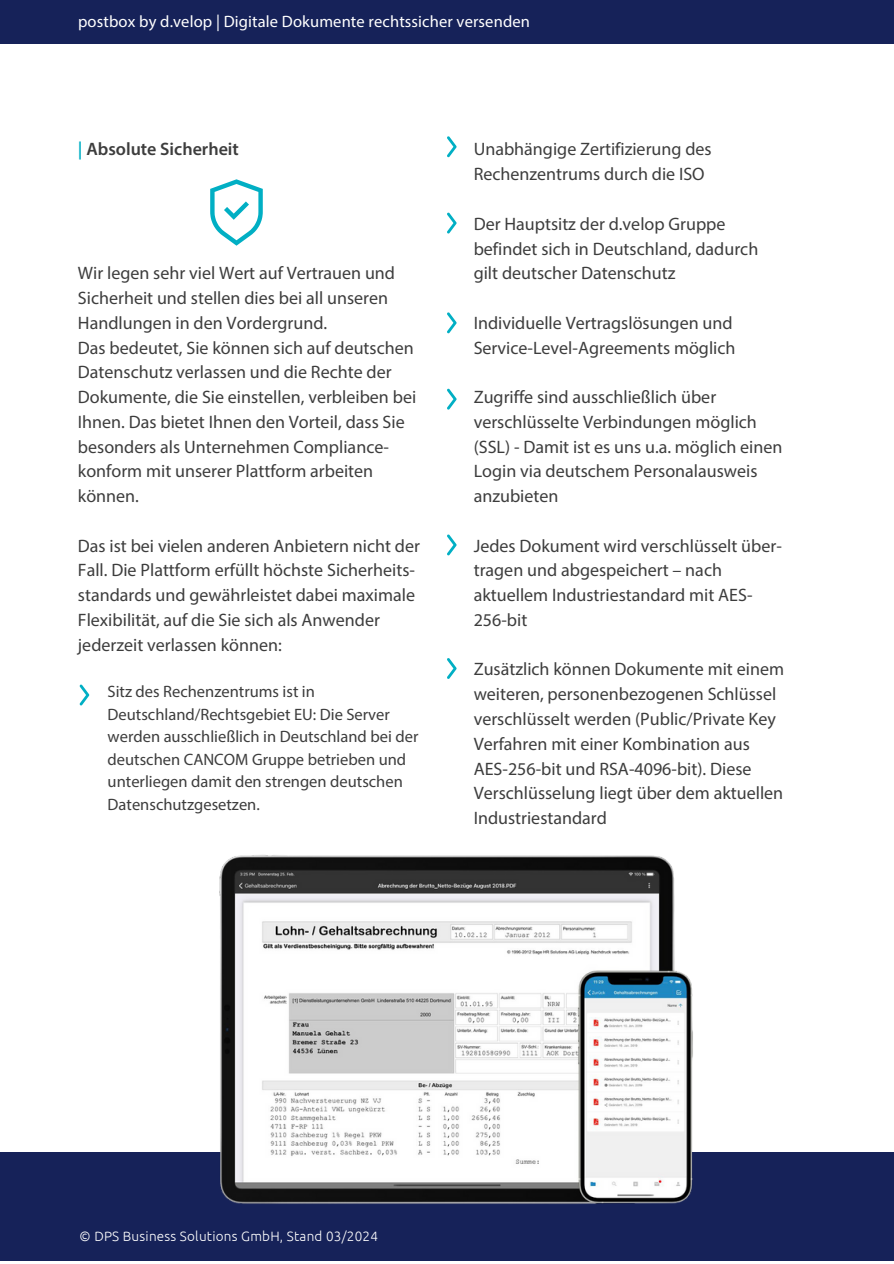
<style>
.page{position:relative;width:894px;height:1264px;background:#fff}
.page>*{position:absolute;margin:0;border:0;box-sizing:border-box;transform-origin:0 0}
.t1{font:18px/24.8px "Myriad Pro";color:#3d3d3d}
.t2{font:600 18px "Myriad Pro";color:#3d3d3d}
.t3{font:16.5px/22.5px "Myriad Pro";color:#3d3d3d}
.t4{font:16.5px "Myriad Pro";letter-spacing:.01em;color:#fff}
.t5{font:300 13.5px "Ubuntu";letter-spacing:.02em;color:#fff}
.s1{color:#01afc4}
</style>
<div class="page">
<div style="left:0;top:1151px;width:893px;height:109px;background:#162259"></div>
<div style="left:0;top:0;width:893px;height:43px;background:#162259"></div>
<svg style="left:210px;top:179px;width:53px;height:67px"></svg>
<svg style="left:79px;top:684px;width:10px;height:21px"></svg>
<svg style="left:447px;top:136px;width:9px;height:21px"></svg>
<svg style="left:447px;top:212px;width:9px;height:21px"></svg>
<svg style="left:447px;top:312px;width:9px;height:21px"></svg>
<svg style="left:447px;top:388px;width:9px;height:21px"></svg>
<svg style="left:447px;top:534px;width:9px;height:21px"></svg>
<svg style="left:447px;top:658px;width:9px;height:21px"></svg>
<img style="left:180px;top:855px;width:533px;height:349px">
<p class="t4" style="left:78px;top:15px;width:453px">postbox by d.velop | Digitale Dokumente rechtssicher versenden</p>
<h2 class="t2" style="left:78px;top:142px;width:162px"><span class="s1">|</span> Absolute Sicherheit</h2>
<h1 class="t1" style="left:78px;top:262px;width:340px">Wir legen sehr viel Wert auf Vertrauen und Sicherheit und stellen dies bei all unseren Handlungen in den Vordergrund.<br>Das bedeutet, Sie können sich auf deutschen Datenschutz verlassen und die Rechte der Dokumente, die Sie einstellen, verbleiben bei Ihnen. Das bietet Ihnen den Vorteil, dass Sie besonders als Unternehmen Compliance&shy;konform mit unserer Plattform arbeiten können.</h1>
<h2 class="t1" style="left:78px;top:535px;width:343px">Das ist bei vielen anderen Anbietern nicht der Fall. Die Plattform erfüllt höchste Sicherheits&shy;standards und gewährleistet dabei maximale Flexibilität, auf die Sie sich als Anwender jederzeit verlassen können:</h2>
<p class="t3" style="left:108px;top:682px;width:312px">Sitz des Rechenzentrums ist in Deutschland/Rechtsgebiet EU: Die Server werden ausschließlich in Deutschland bei der deutschen CANCOM Gruppe betrieben und unterliegen damit den strengen deutschen Datenschutzgesetzen.</p>
<p class="t1" style="left:473px;top:139px;width:239px">Unabhängige Zertifizierung des<br>Rechenzentrums durch die ISO</p>
<p class="t1" style="left:473px;top:213px;width:286px">Der Hauptsitz der d.velop Gruppe befindet sich in Deutschland, dadurch gilt deutscher Datenschutz</p>
<h2 class="t1" style="left:473px;top:312px;width:263px">Individuelle Vertragslösungen und<br>Service-Level-Agreements möglich</h2>
<p class="t1" style="left:473px;top:386px;width:310px">Zugriffe sind ausschließlich über verschlüsselte Verbindungen möglich (SSL) - Damit ist es uns u.a. möglich einen Login via deutschem Personalausweis anzubieten</p>
<p class="t1" style="left:473px;top:535px;width:309px">Jedes Dokument wird verschlüsselt über&shy;tragen und abgespeichert – nach aktuellem Industriestandard mit AES-<br>256-bit</p>
<p class="t1" style="left:473px;top:658px;width:312px">Zusätzlich können Dokumente mit einem weiteren, personenbezogenen Schlüssel verschlüsselt werden (Public/Private Key Verfahren mit einer Kombination aus AES-256-bit und RSA-4096-bit). Diese Verschlüsselung liegt über dem aktuellen Industriestandard</p>
<p class="t5" style="left:80px;top:1228px;width:300px">© DPS Business Solutions GmbH, Stand 03/2024</p>
</div>
